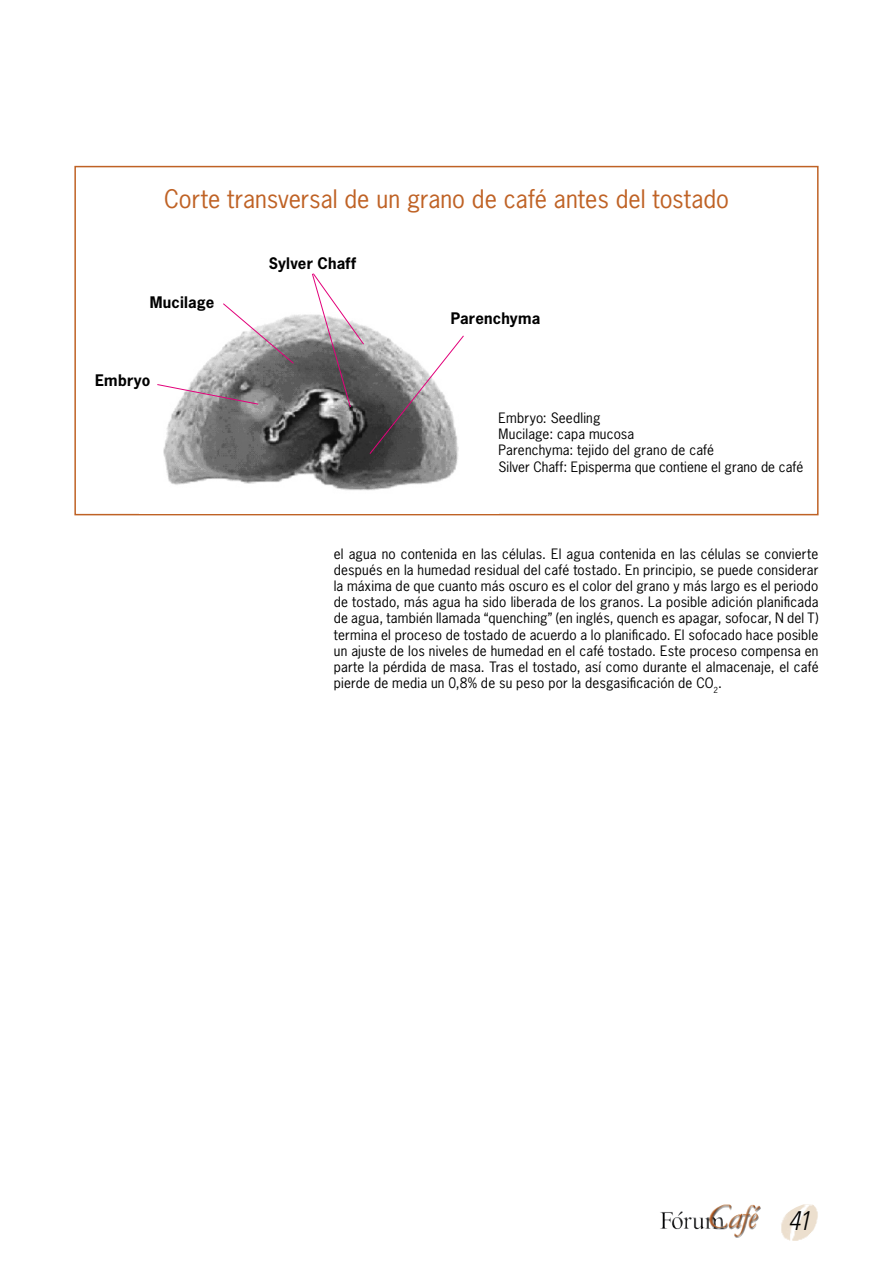
<style>
.page{position:relative;width:893px;height:1263px;background:#fff}
.page>*{position:absolute;margin:0;border:0;box-sizing:border-box;transform-origin:0 0}
.t1{font:italic 300 condensed 27px "Univers";color:#000}
.t2{font:24px "News Gothic";color:#bf6225}
.t3{font:700 15px "News Gothic";letter-spacing:.015em;color:#000}
.t4{font:13.5px/16.2px "News Gothic";letter-spacing:.01em;color:#000;text-align:justify}
</style>
<div class="page">
<img style="left:660px;top:1204px;width:101px;height:34px">
<img style="left:781px;top:1204px;width:37px;height:37px">
<div style="left:74px;top:166px;width:745px;height:349px;border:2px solid #bf6225"></div>
<img style="left:139px;top:314px;width:360px;height:200px">
<svg style="left:156px;top:384px;width:103px;height:21px"></svg>
<svg style="left:222px;top:303px;width:72px;height:61px"></svg>
<svg style="left:311px;top:273px;width:154px;height:182px"></svg>
<p class="t2" style="left:164px;top:183px;width:566px">Corte transversal de un grano de café antes del tostado</p>
<p class="t3" style="left:150px;top:293px;width:66px">Mucilage</p>
<p class="t3" style="left:95px;top:370px;width:56px">Embryo</p>
<p class="t3" style="left:269px;top:254px;width:89px">Sylver Chaff</p>
<p class="t3" style="left:451px;top:309px;width:91px">Parenchyma</p>
<p class="t4" style="left:499px;top:410px;width:103px">Embryo: Seedling</p>
<p class="t4" style="left:499px;top:426px;width:137px">Mucilage: capa mucosa</p>
<p class="t4" style="left:499px;top:442px;width:217px">Parenchyma: tejido del grano de café</p>
<p class="t4" style="left:499px;top:458px;width:306px">Silver Chaff: Episperma que contiene el grano de café</p>
<p class="t4" style="left:334px;top:545px;width:486px">el agua no contenida en las células. El agua contenida en las células se convierte después en la humedad residual del café tostado. En principio, se puede considerar la máxima de que cuanto más oscuro es el color del grano y más largo es el periodo de tostado, más agua ha sido liberada de los granos. La posible adición planificada de agua, también llamada “quenching” (en inglés, quench es apagar, sofocar, N del T) termina el proceso de tostado de acuerdo a lo planificado. El sofocado hace posible un ajuste de los niveles de humedad en el café tostado. Este proceso compensa en parte la pérdida de masa. Tras el tostado, así como durante el almacenaje, el café pierde de media un 0,8% de su peso por la desgasificación de CO<sub>2</sub>.</p>
<h1 class="t1" style="left:788px;top:1204px;width:24px">41</h1>
</div>
